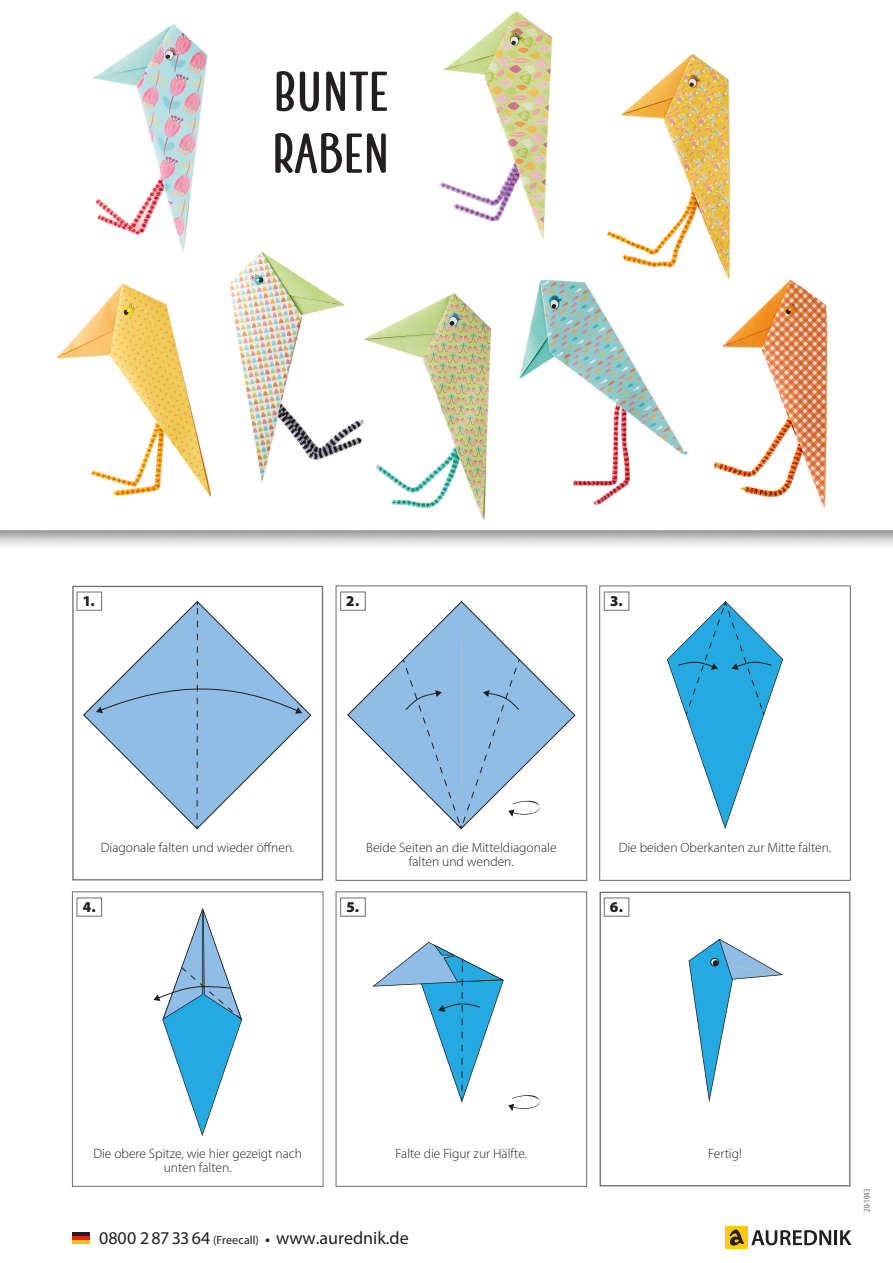
<style>
.page{position:relative;width:893px;height:1263px;background:#fff}
.page>*{position:absolute;margin:0;border:0;box-sizing:border-box;transform-origin:0 0}
.t1{font:700 54px "Photo Wall Sans";color:#231f20}
.t2{font:18px "Myriad Pro";color:#231f20}
.Nummerierung_Zahl_sc{font:900 15px "Myriad Pro";color:#231f20}
.So_wirds_gemacht_Fli{font:300 13.5px/13.5px "Myriad Pro";color:#231f20;text-align:center}
.Aurednik_unformatier{font:condensed 9px "Myriad Pro";color:#6c6d70}
.s1{font-size:12px}
</style>
<div class="page">
<hr style="left:72px;top:1236px;width:18px;height:4px;background:#ee1d23">
<hr style="left:72px;top:1232px;width:18px;height:4px;background:#231f20">
<hr style="left:72px;top:1240px;width:18px;height:4px;background:#fec210">
<svg style="left:751px;top:1230px;width:80px;height:15px"></svg>
<hr style="left:834px;top:1230px;width:3px;height:15px;background:#231f20">
<svg style="left:840px;top:1230px;width:11px;height:15px"></svg>
<div style="left:725px;top:1226px;width:23px;height:23px;background:#feca0a"></div>
<svg style="left:729px;top:1229px;width:15px;height:17px"></svg>
<div style="left:0;top:0;width:893px;height:552px;background:#231f20;opacity:.6"></div>
<img style="left:0;top:0;width:893px;height:530px">
<div style="left:600px;top:892px;width:250px;height:294px;border:1px solid #6c6d70"></div>
<div style="left:72px;top:586px;width:251px;height:294px;border:1px solid #6c6d70"></div>
<div style="left:77px;top:897px;width:25px;height:20px;border:1px solid #6c6d70"></div>
<div style="left:77px;top:591px;width:25px;height:20px;border:1px solid #6c6d70"></div>
<div style="left:340px;top:897px;width:26px;height:20px;border:1px solid #6c6d70"></div>
<div style="left:340px;top:591px;width:26px;height:20px;border:1px solid #6c6d70"></div>
<div style="left:604px;top:897px;width:25px;height:20px;border:1px solid #6c6d70"></div>
<div style="left:604px;top:591px;width:25px;height:20px;border:1px solid #6c6d70"></div>
<div style="left:220px;top:0;width:200px;height:250px;background:#fff"></div>
<svg style="left:83px;top:601px;width:229px;height:228px"></svg>
<svg style="left:96px;top:602px;width:206px;height:217px"></svg>
<svg style="left:347px;top:601px;width:229px;height:169px"></svg>
<svg style="left:402px;top:602px;width:140px;height:227px"></svg>
<svg style="left:667px;top:601px;width:116px;height:228px"></svg>
<svg style="left:153px;top:908px;width:89px;height:228px"></svg>
<svg style="left:372px;top:942px;width:168px;height:168px"></svg>
<svg style="left:689px;top:939px;width:94px;height:164px"></svg>
<p class="t1" style="left:273px;top:56px;width:117px">BUNTE</p>
<p class="t1" style="left:272px;top:118px;width:119px">RABEN</p>
<p class="Nummerierung_Zahl_sc" style="left:84px;top:591px;width:12px">1.</p>
<p class="Nummerierung_Zahl_sc" style="left:347px;top:591px;width:14px">2.</p>
<p class="Nummerierung_Zahl_sc" style="left:610px;top:591px;width:14px">3.</p>
<p class="So_wirds_gemacht_Fli" style="left:101px;top:841px;width:195px">Diagonale falten und wieder öffnen.</p>
<p class="Nummerierung_Zahl_sc" style="left:83px;top:897px;width:15px">4.</p>
<p class="So_wirds_gemacht_Fli" style="left:366px;top:841px;width:192px">Beide Seiten an die Mitteldiagonale falten und wenden.</p>
<p class="Nummerierung_Zahl_sc" style="left:347px;top:897px;width:14px">5.</p>
<p class="So_wirds_gemacht_Fli" style="left:619px;top:841px;width:214px">Die beiden Oberkanten zur Mitte falten.</p>
<p class="Nummerierung_Zahl_sc" style="left:610px;top:897px;width:15px">6.</p>
<p class="So_wirds_gemacht_Fli" style="left:93px;top:1147px;width:210px">Die obere Spitze, wie hier gezeigt nach unten falten.</p>
<p class="So_wirds_gemacht_Fli" style="left:396px;top:1147px;width:133px">Falte die Figur zur Hälfte.</p>
<h2 class="t2" style="left:99px;top:1227px;width:311px">0800 2873364 <span class="s1">(Freecall)</span> • www.aurednik.de</h2>
<p class="So_wirds_gemacht_Fli" style="left:708px;top:1147px;width:35px">Fertig!</p>
<p class="Aurednik_unformatier" style="left:861px;top:1212px;width:25px;rotate:-90deg">20-1043</p>
</div>
